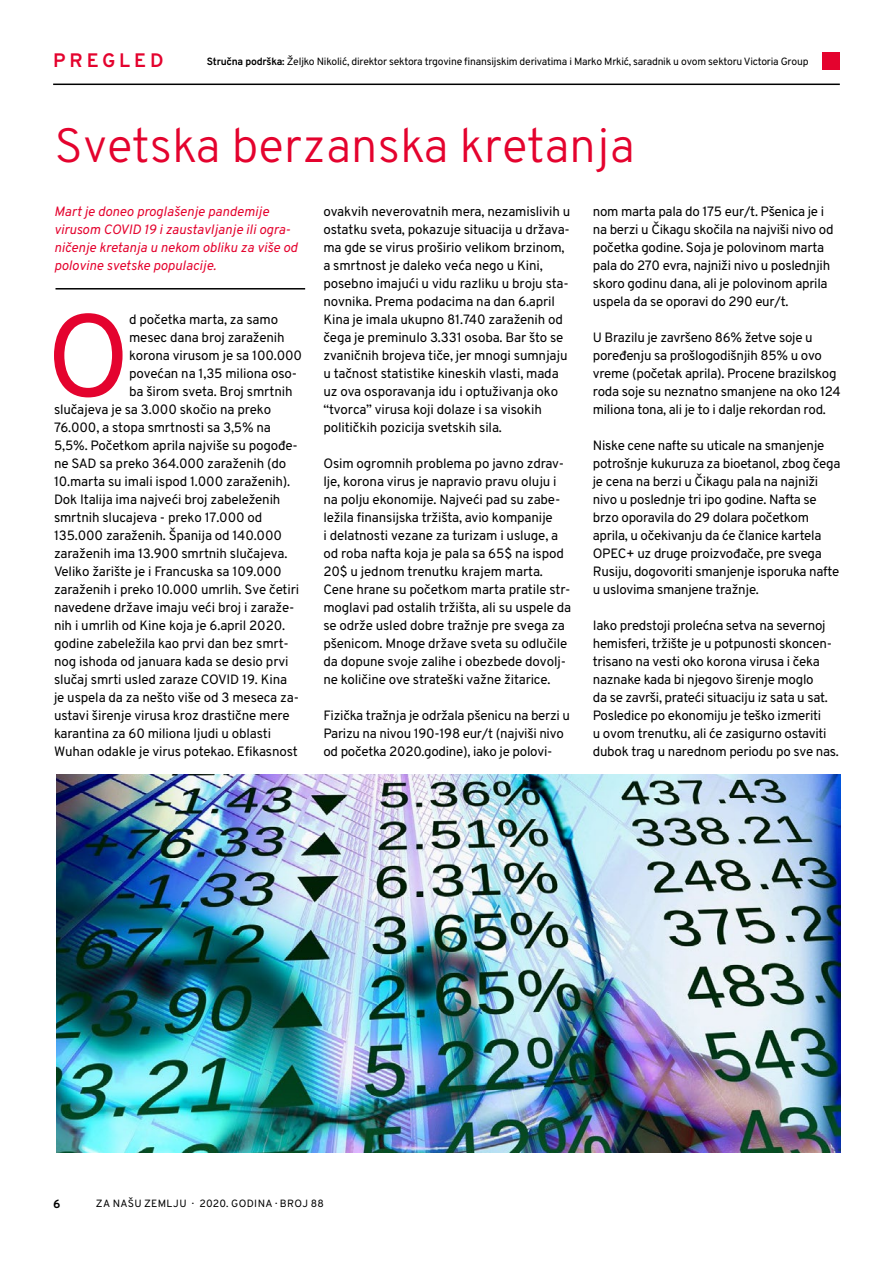
<style>
.page{position:relative;width:893px;height:1263px;background:#fff}
.page>*{position:absolute;margin:0;border:0;box-sizing:border-box;transform-origin:0 0}
.t1{font:116.4px "Overpass";color:#e4032e}
.t2{font:300 48px "Overpass";color:#e4032e}
.t3{font:700 19.5px "Overpass";letter-spacing:.2em;color:#e4032e}
.t4{font:13.5px/18px "Overpass";letter-spacing:-.01em;color:#000}
.t5{font:italic 13.5px/18px "Overpass";color:#e4032e}
.t6{font:700 12px "Overpass";color:#000}
.t7{font:10.5px "Overpass";letter-spacing:-.02em;color:#000}
.t8{font:10.5px "Overpass";letter-spacing:.03em;color:#000}
.s1{font-weight:700}
</style>
<div class="page">
<hr style="left:53px;top:84px;width:787px;height:1px;background:#000">
<div style="left:823px;top:52px;width:17px;height:17px;background:#e4032e"></div>
<img style="left:57px;top:774px;width:783px;height:378px">
<hr style="left:56px;top:288px;width:249px;height:2px;background:#000">
<h3 class="t3" style="left:53px;top:46px;width:112px">PREGLED</h3>
<p class="t7" style="left:207px;top:54px;width:603px"><span class="s1">Stručna podrška:</span> Željko Nikolić, direktor sektora trgovine finansijskim derivatima i Marko Mrkić, saradnik u ovom sektoru Victoria Group</p>
<h2 class="t2" style="left:55px;top:111px;width:581px">Svetska berzanska kretanja</h2>
<p class="t5" style="left:54px;top:202px;width:245px">Mart je doneo proglašenje pandemije virusom COVID 19 i zaustavljanje ili ogra&shy;ničenje kretanja u nekom obliku za više od polovine svetske populacije.</p>
<p class="t4" style="left:593px;top:202px;width:242px">nom marta pala do 175 eur/t. Pšenica je i na berzi u Čikagu skočila na najviši nivo od početka godine. Soja je polovinom marta pala do 270 evra, najniži nivo u poslednjih skoro godinu dana, ali je polovinom aprila uspela da se oporavi do 290 eur/t.</p>
<p class="t4" style="left:593px;top:328px;width:250px">U Brazilu je završeno 86% žetve soje u poređenju sa prošlogodišnjih 85% u ovo vreme (početak aprila). Procene brazilskog roda soje su neznatno smanjene na oko 124 miliona tona, ali je to i dalje rekordan rod.</p>
<p class="t4" style="left:593px;top:436px;width:249px">Niske cene nafte su uticale na smanjenje potrošnje kukuruza za bioetanol, zbog čega je cena na berzi u Čikagu pala na najniži nivo u poslednje tri ipo godine. Nafta se brzo oporavila do 29 dolara početkom aprila, u očekivanju da će članice kartela OPEC+ uz druge proizvođače, pre svega Rusiju, dogovoriti smanjenje isporuka nafte u uslovima smanjene tražnje.</p>
<p class="t4" style="left:593px;top:616px;width:248px">Iako predstoji prolećna setva na severnoj hemisferi, tržište je u potpunosti skoncen&shy;trisano na vesti oko korona virusa i čeka naznake kada bi njegovo širenje moglo<br>da se završi, prateći situaciju iz sata u sat.<br>Posledice po ekonomiju je teško izmeriti<br>u ovom trenutku, ali će zasigurno ostaviti dubok trag u narednom periodu po sve nas.</p>
<p class="t4" style="left:323px;top:202px;width:248px">ovakvih neverovatnih mera, nezamislivih u ostatku sveta, pokazuje situacija u država&shy;ma gde se virus proširio velikom brzinom, a smrtnost je daleko veća nego u Kini, posebno imajući u vidu razliku u broju sta&shy;novnika. Prema podacima na dan 6.april Kina je imala ukupno 81.740 zaraženih od čega je preminulo 3.331 osoba. Bar što se zvaničnih brojeva tiče, jer mnogi sumnjaju u tačnost statistike kineskih vlasti, mada uz ova osporavanja idu i optuživanja oko “tvorca” virusa koji dolaze i sa visokih političkih pozicija svetskih sila.</p>
<p class="t4" style="left:323px;top:454px;width:249px">Osim ogromnih problema po javno zdrav&shy;lje, korona virus je napravio pravu oluju i na polju ekonomije. Najveći pad su zabe&shy;ležila finansijska tržišta, avio kompanije<br>i delatnosti vezane za turizam i usluge, a od roba nafta koja je pala sa 65$ na ispod 20$ u jednom trenutku krajem marta.<br>Cene hrane su početkom marta pratile str&shy;moglavi pad ostalih tržišta, ali su uspele da se održe usled dobre tražnje pre svega za pšenicom. Mnoge države sveta su odlučile da dopune svoje zalihe i obezbede dovolj&shy;ne količine ove strateški važne žitarice.</p>
<p class="t4" style="left:323px;top:706px;width:248px">Fizička tražnja je održala pšenicu na berzi u<br>Parizu na nivou 190-198 eur/t (najviši nivo od početka 2020.godine), iako je polovi-</p>
<h1 class="t1" style="left:46px;top:272px;width:86px">O</h1>
<p class="t4" style="left:129px;top:310px;width:151px">d početka marta, za samo</p>
<p class="t4" style="left:129px;top:328px;width:157px">mesec dana broj zaraženih</p>
<p class="t4" style="left:129px;top:346px;width:174px">korona virusom je sa 100.000</p>
<p class="t4" style="left:129px;top:364px;width:170px">povećan na 1,35 miliona oso-</p>
<p class="t4" style="left:129px;top:382px;width:165px">ba širom sveta. Broj smrtnih</p>
<p class="t4" style="left:54px;top:400px;width:219px">slučajeva je sa 3.000 skočio na preko</p>
<p class="t4" style="left:54px;top:418px;width:218px">76.000, a stopa smrtnosti sa 3,5% na</p>
<p class="t4" style="left:54px;top:436px;width:245px">5,5%. Početkom aprila najviše su pogođe-</p>
<p class="t4" style="left:54px;top:454px;width:234px">ne SAD sa preko 364.000 zaraženih (do</p>
<p class="t4" style="left:54px;top:472px;width:238px">10.marta su imali ispod 1.000 zaraženih).</p>
<p class="t4" style="left:54px;top:490px;width:228px">Dok Italija ima najveći broj zabeleženih</p>
<p class="t4" style="left:54px;top:508px;width:210px">smrtnih slucajeva - preko 17.000 od</p>
<p class="t4" style="left:54px;top:526px;width:229px">135.000 zaraženih. Španija od 140.000</p>
<p class="t4" style="left:54px;top:544px;width:235px">zaraženih ima 13.900 smrtnih slučajeva.</p>
<p class="t4" style="left:54px;top:562px;width:229px">Veliko žarište je i Francuska sa 109.000</p>
<p class="t4" style="left:54px;top:580px;width:247px">zaraženih i preko 10.000 umrlih. Sve četiri</p>
<p class="t4" style="left:54px;top:598px;width:242px">navedene države imaju veći broj i zaraže-</p>
<p class="t4" style="left:54px;top:616px;width:233px">nih i umrlih od Kine koja je 6.april 2020.</p>
<p class="t4" style="left:54px;top:634px;width:236px">godine zabeležila kao prvi dan bez smrt-</p>
<p class="t4" style="left:54px;top:652px;width:236px">nog ishoda od januara kada se desio prvi</p>
<p class="t4" style="left:54px;top:670px;width:235px">slučaj smrti usled zaraze COVID 19. Kina</p>
<p class="t4" style="left:54px;top:688px;width:247px">je uspela da za nešto više od 3 meseca za-</p>
<p class="t4" style="left:54px;top:706px;width:237px">ustavi širenje virusa kroz drastične mere</p>
<p class="t4" style="left:54px;top:724px;width:219px">karantina za 60 miliona ljudi u oblasti</p>
<p class="t4" style="left:54px;top:742px;width:245px">Wuhan odakle je virus potekao. Efikasnost</p>
<p class="t6" style="left:53px;top:1195px;width:9px">6</p>
<p class="t8" style="left:96px;top:1196px;width:230px">ZA NAŠU ZEMLJU · 2020. GODINA · BROJ 88</p>
</div>
